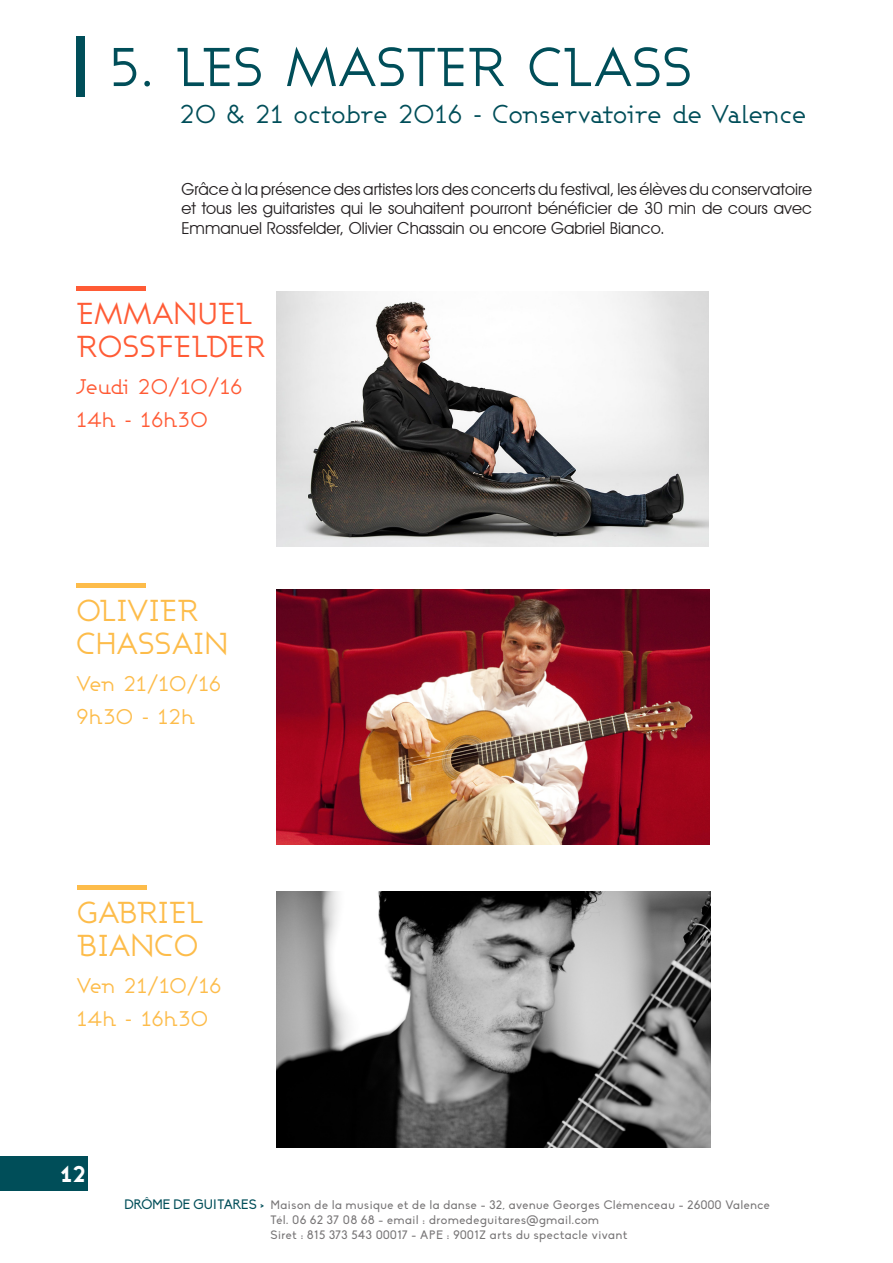
<style>
.page{position:relative;width:893px;height:1263px;background:#fff}
.page>*{position:absolute;margin:0;border:0;box-sizing:border-box;transform-origin:0 0}
.t1{font:54px "Ashby";color:#004e59}
.t2{font:30px/33px "Ashby";color:#fdbc4a}
.t3{font:30px/33px "Ashby";color:#ff5b35}
.t4{font:25.5px "Ashby";letter-spacing:-.025em;color:#004e59}
.t5{font:800 22.5px "Ashby";color:#fff}
.t6{font:21px/33px "Ashby";color:#fdbc4a}
.t7{font:21px/33px "Ashby";color:#ff5b35}
.t8{font:16.5px/19.8px "Avant Garde IT Cby BT";color:#231f20;text-align:justify}
.t9{font:12px/15px "Biko";letter-spacing:.05em;color:#787677}
.s1{font-size:13.5px;color:#004e59}
</style>
<div class="page">
<div style="left:1px;top:1156px;width:87px;height:35px;background:#004e59"></div>
<div style="left:77px;top:36px;width:8px;height:61px;background:#004e59"></div>
<div style="left:77px;top:286px;width:69px;height:5px;background:#ff5b35"></div>
<hr style="left:77px;top:885px;width:70px;height:4px;background:#fdbc4a">
<img style="left:276px;top:291px;width:432px;height:255px">
<hr style="left:77px;top:583px;width:69px;height:4px;background:#fdbc4a">
<img style="left:276px;top:590px;width:434px;height:255px">
<img style="left:277px;top:892px;width:433px;height:255px">
<h1 class="t1" style="left:109px;top:32px;width:585px">5. LEs master class</h1>
<h3 class="t4" style="left:180px;top:98px;width:628px">20 &amp; 21 octobre 2016 - Conservatoire de Valence</h3>
<p class="t8" style="left:181px;top:179px;width:632px">Grâce à la présence des artistes lors des concerts du festival, les élèves du conservatoire et tous les guitaristes qui le souhaitent pourront bénéficier de 30 min de cours avec Emmanuel Rossfelder, Olivier Chassain ou encore Gabriel Bianco.</p>
<h2 class="t3" style="left:77px;top:296px;width:140px">Emmanuel<br>Rossfelder</h2>
<p class="t7" style="left:77px;top:370px;width:168px">Jeudi 20/10/16<br>14h - 16h30</p>
<h2 class="t2" style="left:77px;top:593px;width:124px">OLIVIER<br>CHASSAIN</h2>
<p class="t6" style="left:77px;top:666px;width:146px">Ven 21/10/16<br>9h30 - 12h</p>
<h2 class="t2" style="left:77px;top:895px;width:128px">GABRIEL<br>BIANCO</h2>
<p class="t6" style="left:77px;top:968px;width:146px">Ven 21/10/16<br>14h - 16h30</p>
<h3 class="t5" style="left:61px;top:1159px;width:27px">12</h3>
<p class="t9" style="left:270px;top:1198px;width:501px;text-indent:-146px"><span class="s1">DRÔME DE GUITARES &gt;</span> Maison de la musique et de la danse - 32, avenue Georges Clémenceau - 26000 Valence<br>Tél. 06 62 37 08 68 - email : dromedeguitares@gmail.com<br>Siret : 815 373 543 00017 - APE : 9001Z arts du spectacle vivant</p>
</div>
